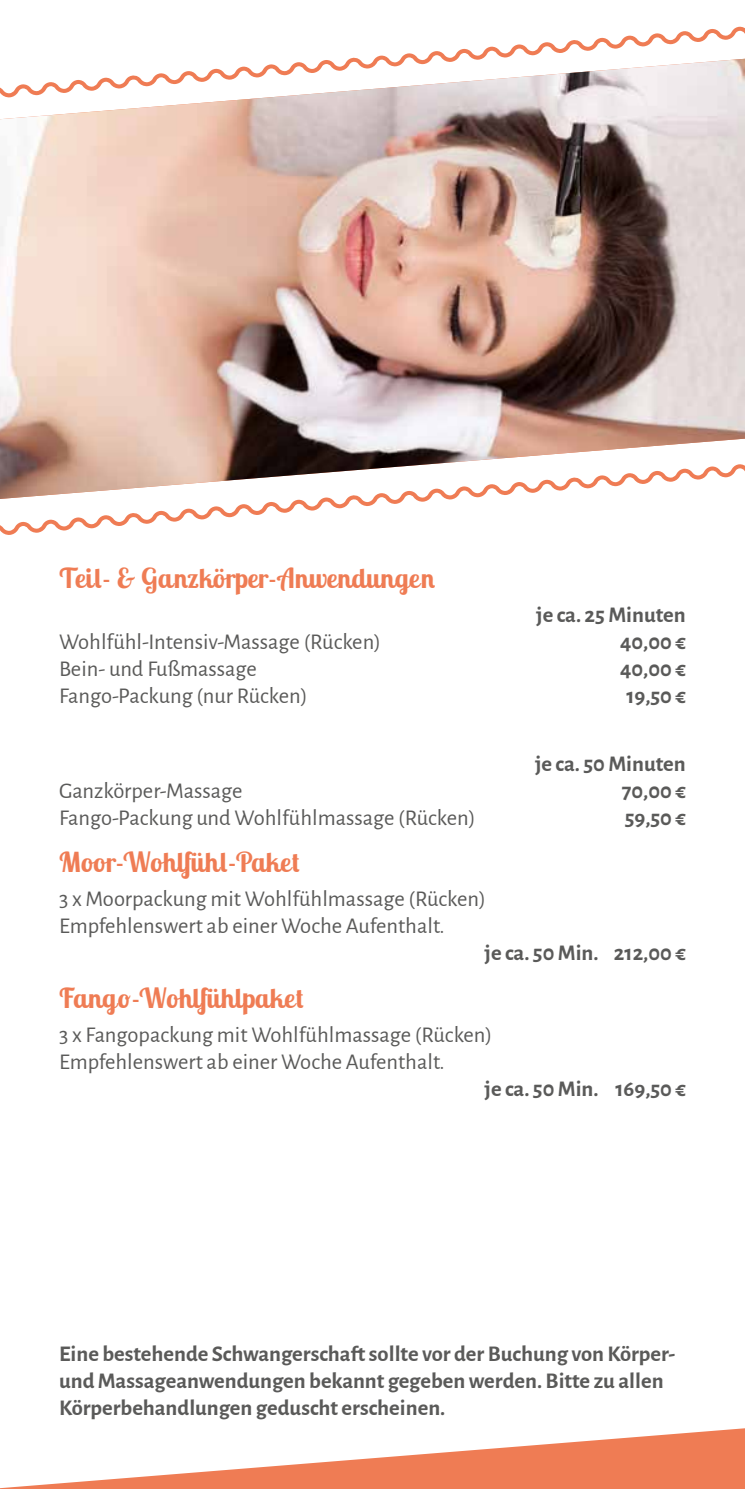
<style>
.page{position:relative;width:745px;height:1489px;background:#fff}
.page>*{position:absolute;margin:0;border:0;box-sizing:border-box;transform-origin:0 0}
.t1{font:700 27.5px "Lobster Two";letter-spacing:.005em;color:#ef7c54}
.t2{font:22.5px/27px "Alegreya Sans";color:#5a5a59}
.t3{font:700 22.5px/27px "Alegreya Sans";color:#5a5a59}
</style>
<div class="page">
<img style="left:0;top:104px;width:744px;height:296px">
<svg style="left:0;top:26px;width:744px;height:78px"></svg>
<svg style="left:0;top:400px;width:744px;height:135px"></svg>
<svg style="left:3px;top:1428px;width:741px;height:60px"></svg>
<p class="t1" style="left:59px;top:560px;width:376px">Teil- &amp; Ganzkörper-Anwendungen</p>
<p class="t3" style="left:536px;top:599px;width:151px">je ca. 25 Minuten</p>
<p class="t2" style="left:59px;top:626px;width:323px">Wohlfühl-Intensiv-Massage (Rücken)</p>
<p class="t3" style="left:620px;top:626px;width:67px">40,00 €</p>
<p class="t2" style="left:59px;top:653px;width:199px">Bein- und Fußmassage</p>
<p class="t3" style="left:620px;top:653px;width:67px">40,00 €</p>
<p class="t2" style="left:59px;top:680px;width:250px">Fango-Packung (nur Rücken)</p>
<p class="t3" style="left:626px;top:680px;width:61px">19,50 €</p>
<p class="t3" style="left:535px;top:748px;width:152px">je ca. 50 Minuten</p>
<p class="t2" style="left:59px;top:776px;width:185px">Ganzkörper-Massage</p>
<p class="t3" style="left:621px;top:775px;width:65px">70,00 €</p>
<p class="t2" style="left:59px;top:803px;width:418px">Fango-Packung und Wohlfühlmassage (Rücken)</p>
<p class="t3" style="left:624px;top:802px;width:63px">59,50 €</p>
<p class="t1" style="left:59px;top:844px;width:241px">Moor-Wohlfühl-Paket</p>
<p class="t2" style="left:59px;top:884px;width:428px">3 x Moorpackung mit Wohlfühlmassage (Rücken)<br>Empfehlenswert ab einer Woche Aufenthalt.</p>
<p class="t3" style="left:484px;top:938px;width:202px">je ca. 50 Min. 212,00 €</p>
<p class="t1" style="left:59px;top:980px;width:245px">Fango-Wohlfühlpaket</p>
<p class="t2" style="left:59px;top:1019px;width:434px">3 x Fangopackung mit Wohlfühlmassage (Rücken)<br>Empfehlenswert ab einer Woche Aufenthalt.</p>
<p class="t3" style="left:484px;top:1073px;width:202px">je ca. 50 Min. 169,50 €</p>
<p class="t3" style="left:59px;top:1337px;width:617px">Eine bestehende Schwangerschaft sollte vor der Buchung von Körper&shy;und Massageanwendungen bekannt gegeben werden. Bitte zu allen<br>Körperbehandlungen geduscht erscheinen.</p>
</div>
